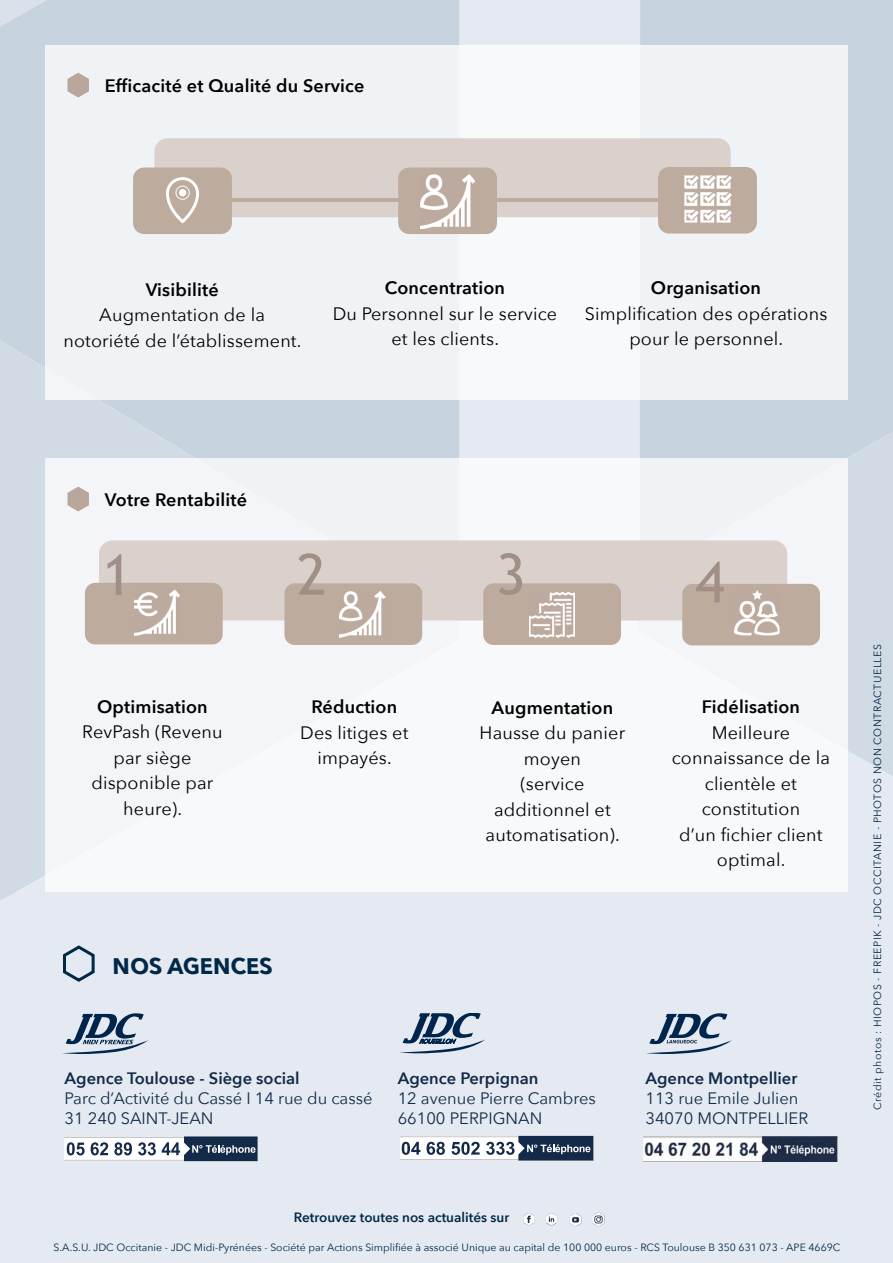
<style>
.page{position:relative;width:893px;height:1263px;background:#fff}
.page>*{position:absolute;margin:0;border:0;box-sizing:border-box;transform-origin:0 0}
.t1{font:56.7px "Trebuchet MS";color:#a18f87}
.t2{font:italic 700 22.5px "Avenir Next";color:#002847}
.t3{font:18px/25.5px "Avenir Next";letter-spacing:.01em;color:#000;text-align:center}
.t4{font:600 18px "Avenir Next";letter-spacing:.01em;color:#000}
.t5{font:16.5px/19.8px "Avenir Next";color:#122947}
.t6{font:600 16.5px "Avenir Next";color:#122947}
.t7{font:16.5px/19.8px "Avenir Next";color:#112a48}
.t8{font:600 16.5px "Avenir Next";color:#112a48}
.t9{font:600 13.5px "Avenir Next";color:#002847}
.t10{font:10.5px "Avenir Next";color:#002847}
.t11{font:10.5px "Avenir Next";letter-spacing:.05em;color:#002847}
</style>
<div class="page">
<div style="left:0;top:0;width:460px;height:341px;background:#c7d3de"></div>
<svg style="left:0;top:341px;width:460px;height:237px;fill:#c7d3de"></svg>
<div style="left:0;top:578px;width:893px;height:685px;background:#e5eaf2"></div>
<div style="left:460px;top:0;width:179px;height:458px;background:#e5eaf2"></div>
<div style="left:639px;top:0;width:254px;height:432px;background:#c7d3de"></div>
<svg style="left:638px;top:432px;width:255px;height:344px;fill:#d0dbe5"></svg>
<img style="left:521px;top:1211px;width:16px;height:16px">
<img style="left:544px;top:1210px;width:16px;height:17px">
<img style="left:567px;top:1210px;width:17px;height:17px">
<img style="left:589px;top:1210px;width:18px;height:16px">
<div style="left:45px;top:45px;width:802px;height:354px;background:#f0f3f6"></div>
<svg style="left:62px;top:1013px;width:87px;height:41px"></svg>
<svg style="left:399px;top:1013px;width:87px;height:41px"></svg>
<svg style="left:645px;top:1013px;width:87px;height:41px"></svg>
<svg style="left:60px;top:944px;width:36px;height:39px"></svg>
<div style="left:64px;top:1137px;width:194px;height:23px;background:#fff"></div>
<hr style="left:64px;top:1137px;width:194px;height:1px;background:#a8a9ad">
<hr style="left:64px;top:1160px;width:194px;height:1px;background:#a8a9ad">
<svg style="left:67px;top:1142px;width:18px;height:13px"></svg>
<svg style="left:91px;top:1142px;width:17px;height:13px"></svg>
<svg style="left:114px;top:1142px;width:18px;height:13px"></svg>
<svg style="left:138px;top:1142px;width:18px;height:13px"></svg>
<svg style="left:162px;top:1136px;width:96px;height:25px"></svg>
<img style="left:643px;top:1136px;width:194px;height:25px">
<div style="left:400px;top:1136px;width:193px;height:24px;background:#fff"></div>
<hr style="left:400px;top:1136px;width:193px;height:1px;background:#a8a9ad">
<hr style="left:400px;top:1159px;width:193px;height:1px;background:#a8a9ad">
<svg style="left:402px;top:1142px;width:18px;height:13px"></svg>
<svg style="left:427px;top:1142px;width:18px;height:13px"></svg>
<svg style="left:451px;top:1142px;width:29px;height:13px"></svg>
<svg style="left:486px;top:1136px;width:107px;height:24px"></svg>
<div style="left:154px;top:138px;width:577px;height:79px;background:#dbd1cc;border-radius:13px"></div>
<hr style="left:232px;top:198px;width:426px;height:4px;background:#bdab9e">
<div style="left:658px;top:167px;width:99px;height:67px;background:#bdab9e;border-radius:11px"></div>
<div style="left:398px;top:168px;width:99px;height:66px;background:#bdab9e;border-radius:11px"></div>
<div style="left:133px;top:168px;width:99px;height:66px;background:#bdab9e;border-radius:11px"></div>
<img style="left:684px;top:175px;width:47px;height:48px">
<img style="left:420px;top:174px;width:55px;height:55px">
<svg style="left:166px;top:177px;width:33px;height:46px"></svg>
<div style="left:179px;top:189px;width:7px;height:7px;background:#fff;border-radius:50%"></div>
<svg style="left:68px;top:73px;width:21px;height:25px"></svg>
<div style="left:45px;top:458px;width:802px;height:434px;background:#f8f9fb"></div>
<div style="left:99px;top:540px;width:688px;height:80px;background:#dbd1cc;border-radius:13px"></div>
<div style="left:284px;top:583px;width:138px;height:62px;background:#bdab9e;border-radius:10px"></div>
<div style="left:85px;top:583px;width:138px;height:61px;background:#bdab9e;border-radius:10px"></div>
<div style="left:483px;top:583px;width:138px;height:62px;background:#bdab9e;border-radius:10px"></div>
<div style="left:682px;top:584px;width:138px;height:61px;background:#bdab9e;border-radius:10px"></div>
<img style="left:734px;top:590px;width:46px;height:45px">
<img style="left:529px;top:592px;width:46px;height:45px">
<img style="left:340px;top:592px;width:45px;height:45px">
<img style="left:135px;top:590px;width:45px;height:45px">
<svg style="left:68px;top:487px;width:21px;height:24px"></svg>
<p class="t4" style="left:105px;top:70px;width:261px">Efficacité et Qualité du Service</p>
<p class="t4" style="left:146px;top:274px;width:75px">Visibilité</p>
<p class="t3" style="left:63px;top:301px;width:240px">Augmentation de la notoriété de l’établissement.</p>
<p class="t4" style="left:385px;top:273px;width:122px">Concentration</p>
<p class="t3" style="left:333px;top:300px;width:226px">Du Personnel sur le service et les clients.</p>
<p class="t4" style="left:651px;top:273px;width:112px">Organisation</p>
<p class="t3" style="left:585px;top:300px;width:244px">Simplification des opérations pour le personnel.</p>
<p class="t4" style="left:105px;top:484px;width:144px">Votre Rentabilité</p>
<h1 class="t1" style="left:102px;top:539px;width:31px">1</h1>
<h1 class="t1" style="left:297px;top:539px;width:31px">2</h1>
<h1 class="t1" style="left:496px;top:538px;width:31px">3</h1>
<h1 class="t1" style="left:695px;top:546px;width:31px">4</h1>
<p class="t4" style="left:97px;top:691px;width:112px">Optimisation</p>
<p class="t3" style="left:82px;top:718px;width:142px">RevPash (Revenu par siège disponible par heure).</p>
<p class="t4" style="left:311px;top:691px;width:87px">Réduction</p>
<p class="t3" style="left:300px;top:719px;width:110px">Des litiges et impayés.</p>
<p class="t2" style="left:114px;top:946px;width:169px">NOSAGENCES</p>
<p class="t4" style="left:492px;top:692px;width:123px">Augmentation</p>
<p class="t3" style="left:480px;top:719px;width:147px">Hausse du panier moyen<br>(service additionnel et automatisation).</p>
<p class="t4" style="left:702px;top:691px;width:100px">Fidélisation</p>
<p class="t3" style="left:672px;top:719px;width:160px">Meilleure connaissance de la clientèle et constitution<br>d’un fichier client optimal.</p>
<p class="t6" style="left:65px;top:1064px;width:237px">Agence Toulouse - Siège social</p>
<p class="t5" style="left:65px;top:1087px;width:309px">Parc d’Activité du Cassé I 14 rue du cassé<br>31 240 SAINT-JEAN</p>
<p class="t6" style="left:398px;top:1064px;width:142px">Agence Perpignan</p>
<p class="t5" style="left:398px;top:1087px;width:200px">12 avenue Pierre Cambres<br>66100 PERPIGNAN</p>
<p class="t8" style="left:645px;top:1064px;width:153px">Agence Montpellier</p>
<p class="t7" style="left:645px;top:1087px;width:164px">113 rue Emile Julien<br>34070 MONTPELLIER</p>
<p class="t11" style="left:869px;top:1110px;width:467px;rotate:-90deg">Crédit photos : HIOPOS - FREEPIK - JDC OCCITANIE - PHOTOS NON CONTRACTUELLES</p>
<p class="t9" style="left:294px;top:1206px;width:217px">Retrouvez toutes nos actualités sur</p>
<p class="t10" style="left:54px;top:1238px;width:788px">S.A.S.U. JDC Occitanie - JDC Midi-Pyrénées - Société par Actions Simplifiée à associé Unique au capital de 100 000 euros - RCS Toulouse B 350 631 073 - APE 4669C</p>
</div>
